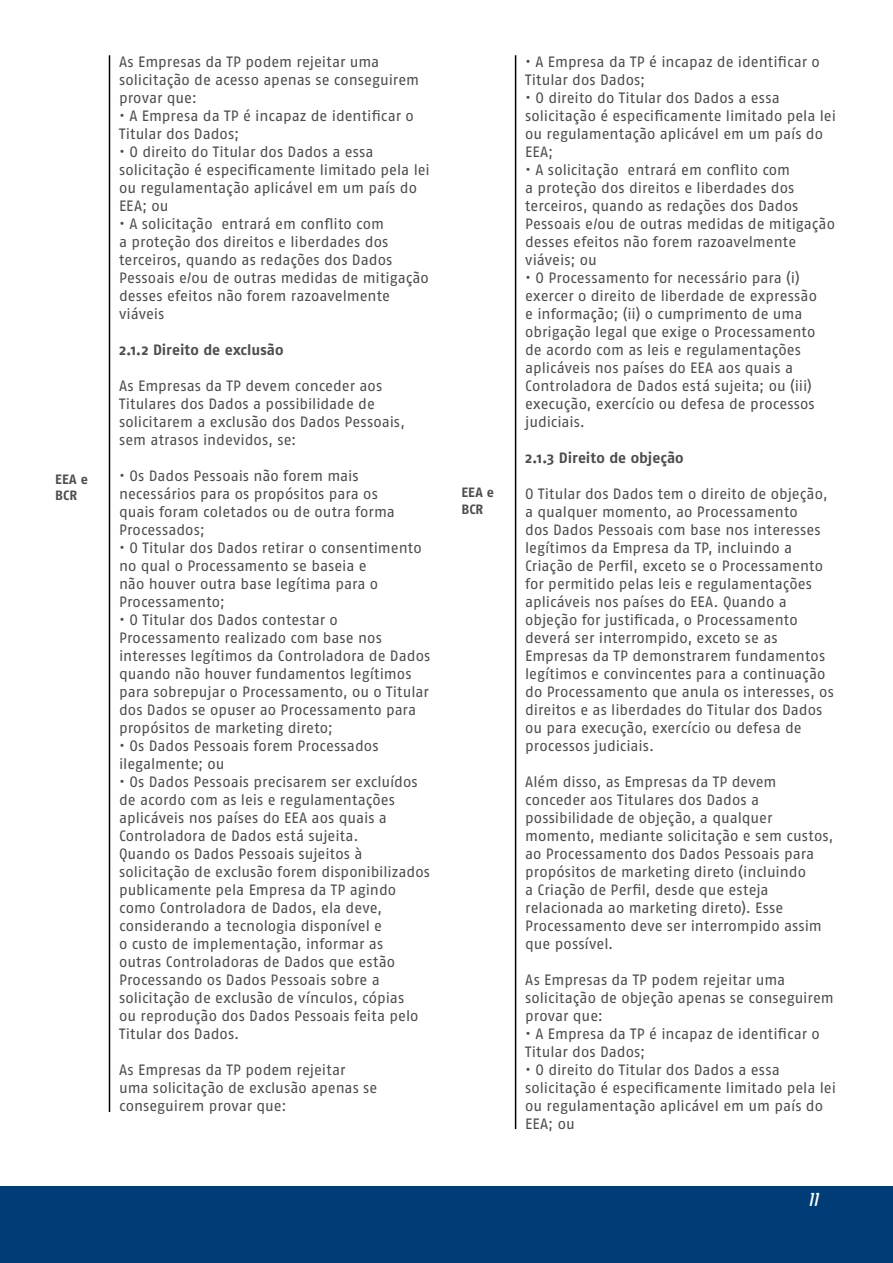
<style>
.page{position:relative;width:893px;height:1263px;background:#fff}
.page>*{position:absolute;margin:0;border:0;box-sizing:border-box;transform-origin:0 0}
.t1{font:21px "Sancoale Softened Medium Ital";color:#fff}
.t2{font:15px/18px "Fago OT";color:#4d4d4f}
.t3{font:700 15px "Fago OT";color:#4d4d4f}
.t4{font:700 13.5px/16.2px "Fago OT";letter-spacing:.005em;color:#4d4d4f}
</style>
<div class="page">
<div style="left:0;top:1186px;width:893px;height:77px;background:#003d77"></div>
<hr style="left:109px;top:55px;width:1px;height:1057px;background:#000">
<hr style="left:515px;top:55px;width:1px;height:1074px;background:#000">
<p class="t4" style="left:55px;top:471px;width:34px">EEA e<br>BCR</p>
<p class="t2" style="left:119px;top:53px;width:302px">As Empresas da TP podem rejeitar uma solicitação de acesso apenas se conseguirem provar que:</p>
<p class="t2" style="left:119px;top:107px;width:296px">• A Empresa da TP é incapaz de identificar o<br>Titular dos Dados;</p>
<p class="t2" style="left:119px;top:143px;width:312px">• O direito do Titular dos Dados a essa solicitação é especificamente limitado pela lei ou regulamentação aplicável em um país do EEA; ou</p>
<p class="t2" style="left:119px;top:215px;width:311px">• A solicitação entrará em conflito com<br>a proteção dos direitos e liberdades dos terceiros, quando as redações dos Dados Pessoais e/ou de outras medidas de mitigação desses efeitos não forem razoavelmente viáveis</p>
<p class="t3" style="left:119px;top:341px;width:166px">2.1.2 Direito de exclusão</p>
<p class="t2" style="left:119px;top:377px;width:287px">As Empresas da TP devem conceder aos Titulares dos Dados a possibilidade de solicitarem a exclusão dos Dados Pessoais, sem atrasos indevidos, se:</p>
<p class="t2" style="left:119px;top:467px;width:277px">• Os Dados Pessoais não forem mais necessários para os propósitos para os quais foram coletados ou de outra forma<br>Processados;</p>
<p class="t2" style="left:119px;top:539px;width:304px">• O Titular dos Dados retirar o consentimento no qual o Processamento se baseia e<br>não houver outra base legítima para o Processamento;</p>
<p class="t2" style="left:119px;top:611px;width:313px">• O Titular dos Dados contestar o Processamento realizado com base nos interesses legítimos da Controladora de Dados quando não houver fundamentos legítimos para sobrepujar o Processamento, ou o Titular dos Dados se opuser ao Processamento para propósitos de marketing direto;</p>
<p class="t2" style="left:119px;top:737px;width:261px">• Os Dados Pessoais forem Processados ilegalmente; ou</p>
<p class="t2" style="left:119px;top:773px;width:313px">• Os Dados Pessoais precisarem ser excluídos de acordo com as leis e regulamentações aplicáveis nos países do EEA aos quais a Controladora de Dados está sujeita.<br>Quando os Dados Pessoais sujeitos à solicitação de exclusão forem disponibilizados publicamente pela Empresa da TP agindo como Controladora de Dados, ela deve, considerando a tecnologia disponível e<br>o custo de implementação, informar as<br>outras Controladoras de Dados que estão Processando os Dados Pessoais sobre a solicitação de exclusão de vínculos, cópias<br>ou reprodução dos Dados Pessoais feita pelo Titular dos Dados.</p>
<p class="t2" style="left:119px;top:1061px;width:260px">As Empresas da TP podem rejeitar uma solicitação de exclusão apenas se conseguirem provar que:</p>
<p class="t4" style="left:461px;top:484px;width:34px">EEA e<br>BCR</p>
<p class="t2" style="left:525px;top:53px;width:296px">• A Empresa da TP é incapaz de identificar o<br>Titular dos Dados;</p>
<p class="t2" style="left:525px;top:89px;width:312px">• O direito do Titular dos Dados a essa solicitação é especificamente limitado pela lei ou regulamentação aplicável em um país do EEA;</p>
<p class="t2" style="left:525px;top:161px;width:311px">• A solicitação entrará em conflito com<br>a proteção dos direitos e liberdades dos terceiros, quando as redações dos Dados Pessoais e/ou de outras medidas de mitigação desses efeitos não forem razoavelmente viáveis; ou</p>
<p class="t2" style="left:525px;top:269px;width:293px">• O Processamento for necessário para (i) exercer o direito de liberdade de expressão e informação; (ii) o cumprimento de uma obrigação legal que exige o Processamento de acordo com as leis e regulamentações aplicáveis nos países do EEA aos quais a Controladora de Dados está sujeita; ou (iii) execução, exercício ou defesa de processos judiciais.</p>
<p class="t3" style="left:525px;top:449px;width:160px">2.1.3 Direito de objeção</p>
<p class="t2" style="left:525px;top:485px;width:310px">O Titular dos Dados tem o direito de objeção, a qualquer momento, ao Processamento<br>dos Dados Pessoais com base nos interesses legítimos da Empresa da TP, incluindo a Criação de Perfil, exceto se o Processamento for permitido pelas leis e regulamentações aplicáveis nos países do EEA. Quando a objeção for justificada, o Processamento deverá ser interrompido, exceto se as Empresas da TP demonstrarem fundamentos legítimos e convincentes para a continuação do Processamento que anula os interesses, os direitos e as liberdades do Titular dos Dados ou para execução, exercício ou defesa de processos judiciais.</p>
<p class="t2" style="left:525px;top:773px;width:310px">Além disso, as Empresas da TP devem conceder aos Titulares dos Dados a possibilidade de objeção, a qualquer momento, mediante solicitação e sem custos, ao Processamento dos Dados Pessoais para propósitos de marketing direto (incluindo<br>a Criação de Perfil, desde que esteja relacionada ao marketing direto). Esse Processamento deve ser interrompido assim que possível.</p>
<p class="t2" style="left:525px;top:971px;width:310px">As Empresas da TP podem rejeitar uma solicitação de objeção apenas se conseguirem provar que:</p>
<p class="t2" style="left:525px;top:1025px;width:296px">• A Empresa da TP é incapaz de identificar o<br>Titular dos Dados;</p>
<p class="t2" style="left:525px;top:1061px;width:312px">• O direito do Titular dos Dados a essa solicitação é especificamente limitado pela lei ou regulamentação aplicável em um país do EEA; ou</p>
<h1 class="t1" style="left:808px;top:1190px;width:11px">11</h1>
</div>
